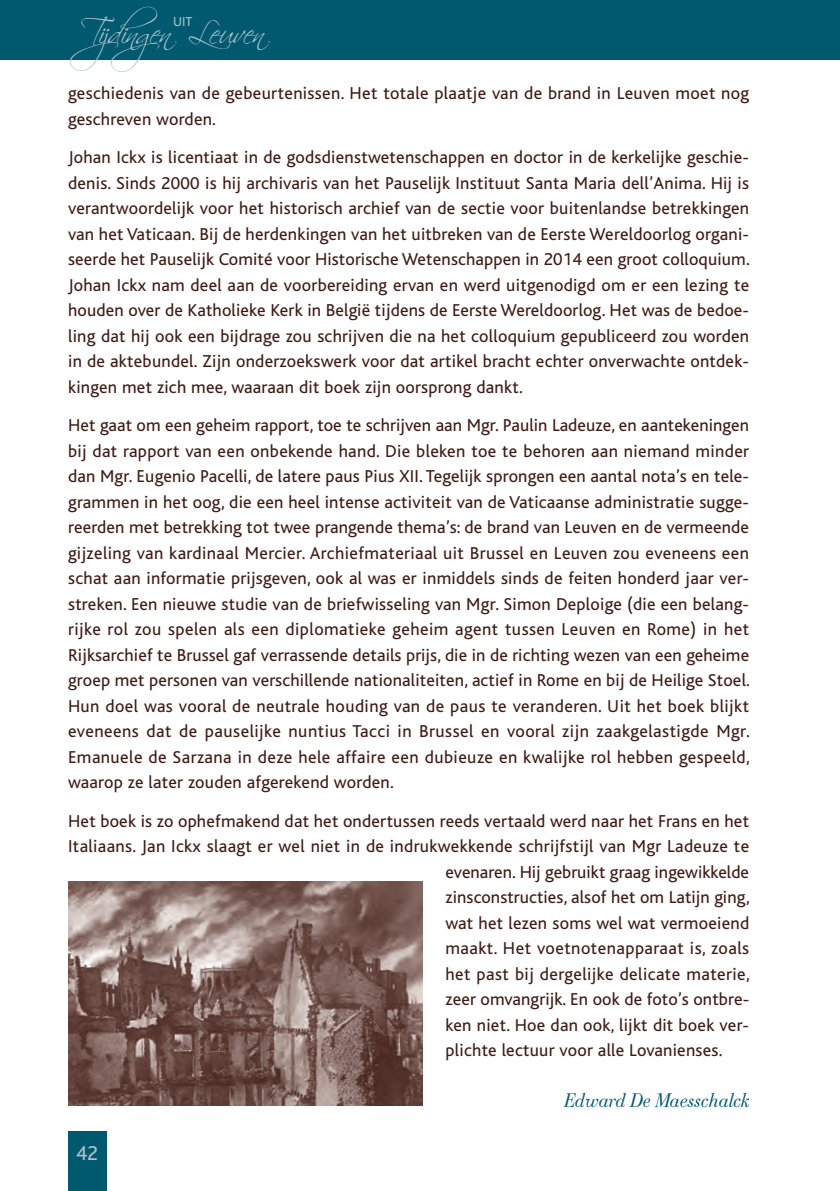
<style>
.page{position:relative;width:840px;height:1191px;background:#fff}
.page>*{position:absolute;margin:0;border:0;box-sizing:border-box;transform-origin:0 0}
.t1{font:31.6px "Scriptina Pro";color:#afc1cd}
.t2{font:21px "Bliss";color:#afc1cd}
.t3{font:italic 19.6px "Bodoni Classic Ad";letter-spacing:-.005em;color:#00596f}
.t4{font:18px/25.6px "Bliss";letter-spacing:.015em;color:#3f1b15;text-align:justify}
.t5{font:13.6px "Bliss";color:#afc1cd}
</style>
<div class="page">
<div style="left:0;top:0;width:839px;height:60px;background:#00596f"></div>
<div style="left:68px;top:1131px;width:38px;height:60px;background:#00596f"></div>
<img style="left:68px;top:882px;width:354px;height:224px">
<h1 class="t1" style="left:91px;top:14px;width:174px">Tijdingen Leuven</h1>
<p class="t5" style="left:173px;top:14px;width:21px">UIT</p>
<p class="t4" style="left:68px;top:81px;width:682px">geschiedenis van de gebeurtenissen. Het totale plaatje van de brand in Leuven moet nog geschreven worden.</p>
<p class="t4" style="left:68px;top:145px;width:682px">Johan Ickx is licentiaat in de godsdienstwetenschappen en doctor in de kerkelijke geschie&shy;denis. Sinds 2000 is hij archivaris van het Pauselijk Instituut Santa Maria dell’Anima. Hij is verantwoordelijk voor het historisch archief van de sectie voor buitenlandse betrekkingen van het Vaticaan. Bij de herdenkingen van het uitbreken van de Eerste Wereldoorlog organi&shy;seerde het Pauselijk Comité voor Historische Wetenschappen in 2014 een groot colloquium.<br>Johan Ickx nam deel aan de voorbereiding ervan en werd uitgenodigd om er een lezing te houden over de Katholieke Kerk in België tijdens de Eerste Wereldoorlog. Het was de bedoe&shy;ling dat hij ook een bijdrage zou schrijven die na het colloquium gepubliceerd zou worden in de aktebundel. Zijn onderzoekswerk voor dat artikel bracht echter onverwachte ontdek&shy;kingen met zich mee, waaraan dit boek zijn oorsprong dankt.</p>
<p class="t4" style="left:68px;top:413px;width:683px">Het gaat om een geheim rapport, toe te schrijven aan Mgr. Paulin Ladeuze, en aantekeningen bij dat rapport van een onbekende hand. Die bleken toe te behoren aan niemand minder dan Mgr. Eugenio Pacelli, de latere paus Pius XII. Tegelijk sprongen een aantal nota’s en tele&shy;grammen in het oog, die een heel intense activiteit van de Vaticaanse administratie sugge&shy;reerden met betrekking tot twee prangende thema’s: de brand van Leuven en de vermeende gijzeling van kardinaal Mercier. Archiefmateriaal uit Brussel en Leuven zou eveneens een schat aan informatie prijsgeven, ook al was er inmiddels sinds de feiten honderd jaar ver - streken. Een nieuwe studie van de briefwisseling van Mgr. Simon Deploige (die een belang&shy;rijke rol zou spelen als een diplomatieke geheim agent tussen Leuven en Rome) in het Rijksarchief te Brussel gaf verrassende details prijs, die in de richting wezen van een geheime groep met personen van verschillende nationaliteiten, actief in Rome en bij de Heilige Stoel.<br>Hun doel was vooral de neutrale houding van de paus te veranderen. Uit het boek blijkt eveneens dat de pauselijke nuntius Tacci in Brussel en vooral zijn zaakgelastigde Mgr.<br>Emanuele de Sarzana in deze hele affaire een dubieuze en kwalijke rol hebben gespeeld, waarop ze later zouden afgerekend worden.</p>
<p class="t4" style="left:68px;top:808px;width:682px">Het boek is zo ophefmakend dat het ondertussen reeds vertaald werd naar het Frans en het</p>
<p class="t4" style="left:68px;top:833px;width:682px">Italiaans. Jan Ickx slaagt er wel niet in de indrukwekkende schrijfstijl van Mgr Ladeuze te</p>
<p class="t4" style="left:445px;top:859px;width:305px">evenaren. Hij gebruikt graag ingewikkelde</p>
<p class="t4" style="left:445px;top:884px;width:306px">zinsconstructies, alsof het om Latijn ging,</p>
<p class="t4" style="left:445px;top:910px;width:305px">wat het lezen soms wel wat vermoeiend</p>
<p class="t4" style="left:445px;top:936px;width:305px">maakt. Het voetnotenapparaat is, zoals</p>
<p class="t4" style="left:445px;top:961px;width:306px">het past bij dergelijke delicate materie,</p>
<p class="t4" style="left:445px;top:987px;width:305px">zeer omvangrijk. En ook de foto’s ontbre-</p>
<p class="t4" style="left:445px;top:1012px;width:305px">ken niet. Hoe dan ook, lijkt dit boek ver-</p>
<p class="t4" style="left:445px;top:1038px;width:278px">plichte lectuur voor alle Lovanienses.</p>
<p class="t3" style="left:564px;top:1092px;width:186px">Edward De Maesschalck</p>
<p class="t2" style="left:76px;top:1142px;width:24px">42</p>
</div>
